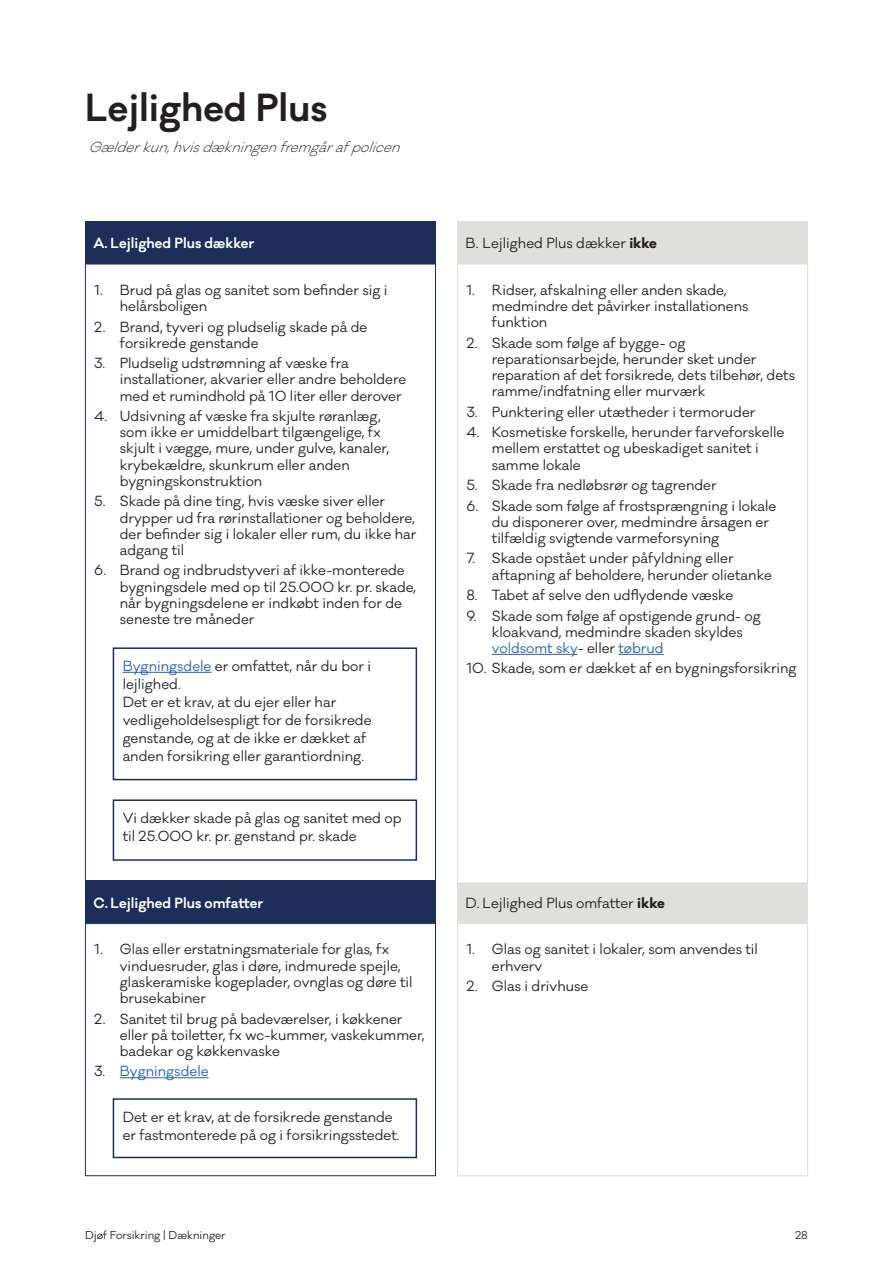
<style>
.page{position:relative;width:893px;height:1263px;background:#fff}
.page>*{position:absolute;margin:0;border:0;box-sizing:border-box;transform-origin:0 0}
.H3_Afsnitsoverskrift{font:600 36px "Galano Classic";color:#231f20}
.Brødtekst{font:13.5px/16.2px "Galano Classic";color:#231f20}
.Overskrift_Skema{font:13.5px "Galano Classic";color:#231f20}
.Overskrift_Skema_HVID{font:600 13.5px "Galano Classic";color:#fff}
.Brødtekst-2{font:italic 300 13.5px "Galano Classic";color:#231f20}
.t1{font:13.5px "Galano Classic";color:#255fad}
.t2{font:10.5px "Galano Classic";color:#231f20}
.s1{font-weight:700}
.s2{color:#255fad}
.s3{color:#231f20}
</style>
<div class="page">
<div style="left:457px;top:881px;width:351px;height:42px;background:#dfe0dc"></div>
<div style="left:85px;top:881px;width:351px;height:42px;background:#1d2e5b"></div>
<div style="left:457px;top:221px;width:351px;height:43px;background:#dfe0dc"></div>
<div style="left:85px;top:221px;width:351px;height:43px;background:#1d2e5b"></div>
<div style="left:457px;top:923px;width:351px;height:253px;border:1px solid #dfe0dc"></div>
<hr style="left:120px;top:1077px;width:89px;height:1px;background:#255fad">
<div style="left:85px;top:923px;width:351px;height:253px;border:1px solid #1d2e5b"></div>
<hr style="left:492px;top:654px;width:86px;height:1px;background:#255fad">
<hr style="left:619px;top:654px;width:45px;height:1px;background:#255fad">
<hr style="left:123px;top:672px;width:88px;height:1px;background:#255fad">
<div style="left:113px;top:647px;width:304px;height:133px;border:2px solid #1d2e5b"></div>
<div style="left:113px;top:799px;width:304px;height:62px;border:2px solid #1d2e5b"></div>
<div style="left:113px;top:1098px;width:304px;height:60px;border:2px solid #1d2e5b"></div>
<p class="H3_Afsnitsoverskrift" style="left:85px;top:84px;width:244px">Lejlighed Plus</p>
<p class="Brødtekst-2" style="left:88px;top:138px;width:319px">Gælderkun,hvisdækningenfremgårafpolicen</p>
<p class="Overskrift_Skema_HVID" style="left:94px;top:234px;width:162px">A. Lejlighed Plus dækker</p>
<p class="Overskrift_Skema" style="left:466px;top:234px;width:193px">B. Lejlighed Plus dækker <span class="s1">ikke</span></p>
<p class="Brødtekst" style="left:120px;top:282px;width:269px;text-indent:-26px">1. Brud på glas og sanitet som befinder sig i helårsboligen</p>
<p class="Brødtekst" style="left:120px;top:319px;width:249px;text-indent:-26px">2. Brand, tyveri og pludselig skade på de forsikrede genstande</p>
<p class="Brødtekst" style="left:120px;top:355px;width:288px;text-indent:-26px">3. Pludselig udstrømning af væske fra installationer, akvarier eller andre beholdere med et rumindhold på 10 liter eller derover</p>
<p class="Brødtekst" style="left:120px;top:408px;width:271px;text-indent:-26px">4. Udsivning af væske fra skjulte røranlæg, som ikke er umiddelbart tilgængelige, fx skjult i vægge, mure, under gulve, kanaler, krybekældre, skunkrum eller anden bygningskonstruktion</p>
<p class="Brødtekst" style="left:120px;top:493px;width:298px;text-indent:-26px">5. Skade på dine ting, hvis væske siver eller drypper ud fra rørinstallationer og beholdere, der befinder sig i lokaler eller rum, du ikke har adgang til</p>
<p class="Brødtekst" style="left:120px;top:562px;width:298px;text-indent:-26px">6. Brand og indbrudstyveri af ikke-monterede bygningsdele med op til 25.000 kr. pr. skade, når bygningsdelene er indkøbt inden for de seneste tre måneder</p>
<p class="Brødtekst" style="left:123px;top:657px;width:250px;line-height:18px"><span class="s2">Bygningsdele</span> er omfattet, når du bor i lejlighed.</p>
<p class="Brødtekst" style="left:123px;top:693px;width:250px;line-height:18px">Det er et krav, at du ejer eller har vedligeholdelsespligt for de forsikrede genstande, og at de ikke er dækket af anden forsikring eller garantiordning.</p>
<p class="Brødtekst" style="left:123px;top:809px;width:280px;line-height:18px">Vi dækker skade på glas og sanitet med op til 25.000 kr. pr. genstand pr. skade</p>
<p class="Brødtekst" style="left:492px;top:282px;width:258px;text-indent:-26px">1. Ridser, afskalning eller anden skade, medmindre det påvirker installationens funktion</p>
<p class="Brødtekst" style="left:492px;top:335px;width:305px;text-indent:-26px">2. Skade som følge af bygge- og reparationsarbejde, herunder sket under reparation af det forsikrede, dets tilbehør, dets ramme/indfatning eller murværk</p>
<p class="Brødtekst" style="left:466px;top:404px;width:291px">3. Punktering eller utætheder i termoruder</p>
<p class="Brødtekst" style="left:492px;top:424px;width:294px;text-indent:-26px">4. Kosmetiske forskelle, herunder farveforskelle mellem erstattet og ubeskadiget sanitet i samme lokale</p>
<p class="Brødtekst" style="left:466px;top:477px;width:252px">5. Skade fra nedløbsrør og tagrender</p>
<p class="Brødtekst" style="left:492px;top:498px;width:286px;text-indent:-26px">6. Skade som følge af frostsprængning i lokale du disponerer over, medmindre årsagen er tilfældig svigtende varmeforsyning</p>
<p class="Brødtekst" style="left:492px;top:551px;width:281px;text-indent:-26px">7. Skade opstået under påfyldning eller aftapning af beholdere, herunder olietanke</p>
<p class="Brødtekst" style="left:466px;top:587px;width:268px">8. Tabet af selve den udflydende væske</p>
<p class="Brødtekst" style="left:492px;top:608px;width:271px;text-indent:-26px">9. Skade som følge af opstigende grund- og kloakvand, medmindre skaden skyldes <span class="s2">voldsomt sky</span>- eller <span class="s2">tøbrud</span></p>
<p class="Brødtekst" style="left:466px;top:660px;width:332px">10. Skade, som er dækket af en bygningsforsikring</p>
<p class="Overskrift_Skema_HVID" style="left:94px;top:894px;width:171px">C. Lejlighed Plus omfatter</p>
<p class="Overskrift_Skema" style="left:466px;top:894px;width:201px">D. Lejlighed Plus omfatter <span class="s1">ikke</span></p>
<p class="Brødtekst" style="left:120px;top:941px;width:294px;text-indent:-26px">1. Glas eller erstatningsmateriale for glas, fx vinduesruder, glas i døre, indmurede spejle, glaskeramiske kogeplader, ovnglas og døre til brusekabiner</p>
<p class="Brødtekst" style="left:120px;top:1011px;width:306px;text-indent:-26px">2. Sanitet til brug på badeværelser, i køkkener eller på toiletter, fx wc-kummer, vaskekummer, badekar og køkkenvaske</p>
<p class="t1" style="left:94px;top:1063px;width:116px"><span class="s3">3.</span> Bygningsdele</p>
<p class="Brødtekst" style="left:123px;top:1109px;width:272px">Det er et krav, at de forsikrede genstande</p>
<p class="Brødtekst" style="left:123px;top:1127px;width:278px">er fastmonterede på og i forsikringsstedet.</p>
<p class="Brødtekst" style="left:492px;top:941px;width:268px;text-indent:-26px">1. Glas og sanitet i lokaler, som anvendes til erhverv</p>
<p class="Brødtekst" style="left:466px;top:978px;width:123px">2. Glas i drivhuse</p>
<p class="t2" style="left:85px;top:1229px;width:142px">Djøf Forsikring | Dækninger</p>
<p class="t2" style="left:795px;top:1229px;width:14px">28</p>
</div>
